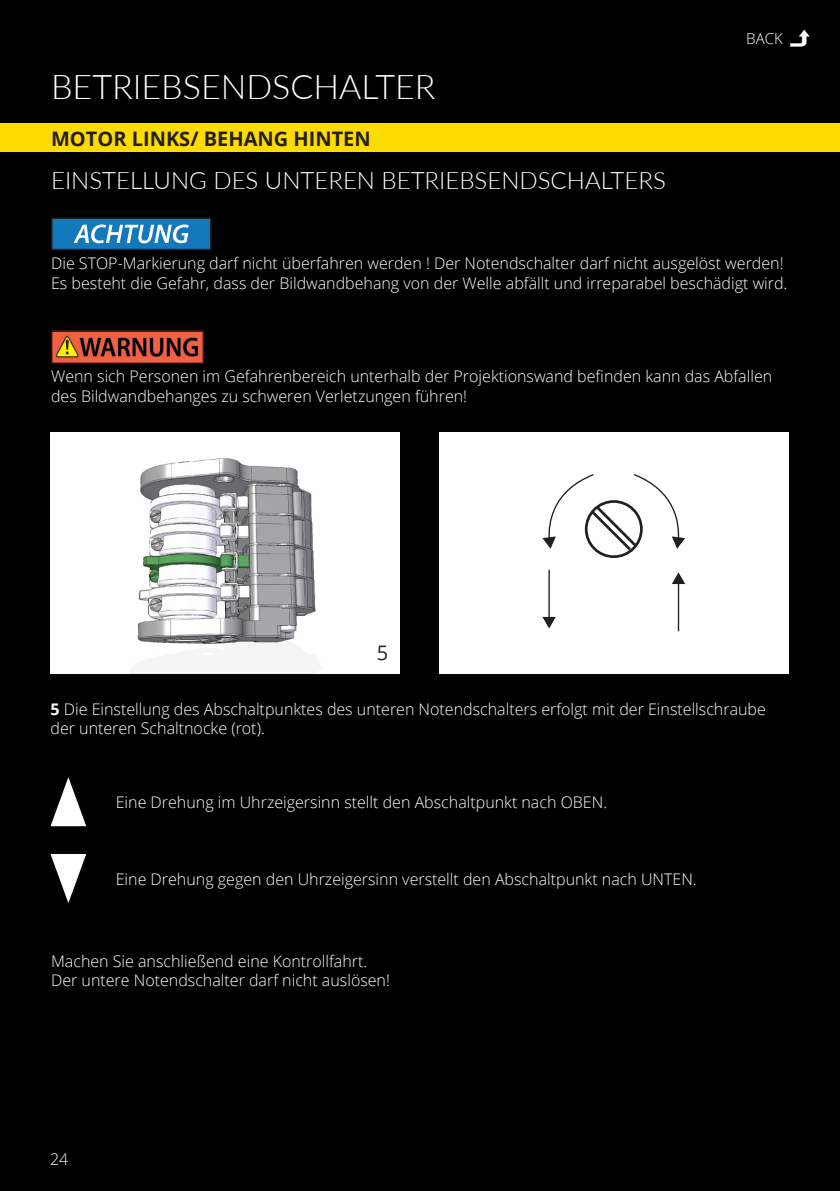
<style>
.page{position:relative;width:840px;height:1191px;background:#fff}
.page>*{position:absolute;margin:0;border:0;box-sizing:border-box;transform-origin:0 0}
.t1{font:300 34px "Lato";color:#fff}
.t2{font:300 24px "Lato";color:#fff}
.t3{font:700 20px "Open Sans";color:#231f20}
.t4{font:20px "Open Sans";color:#231f20}
.t5{font:300 16px/19.2px "Open Sans";color:#fff}
.t6{font:300 15px "Open Sans";color:#fff}
.s1{font-weight:700}
</style>
<div class="page">
<div style="left:0;top:0;width:839px;height:1191px;background:#000"></div>
<img style="left:50px;top:432px;width:349px;height:241px">
<div style="left:439px;top:432px;width:348px;height:241px;background:#fff"></div>
<svg style="left:542px;top:474px;width:142px;height:84px"></svg>
<hr style="left:548px;top:569px;width:1px;height:50px;background:#231f20">
<svg style="left:542px;top:617px;width:13px;height:11px"></svg>
<hr style="left:677px;top:582px;width:1px;height:49px;background:#231f20">
<svg style="left:672px;top:572px;width:12px;height:12px"></svg>
<div style="left:0;top:124px;width:839px;height:28px;background:#ffdc01"></div>
<img style="left:787px;top:28px;width:24px;height:20px">
<div style="left:52px;top:218px;width:158px;height:31px;background:#1378bc"></div>
<div style="left:51px;top:217px;width:160px;height:33px;border:1px solid #231f20"></div>
<svg style="left:73px;top:224px;width:116px;height:19px"></svg>
<img style="left:51px;top:330px;width:152px;height:33px">
<svg style="left:50px;top:777px;width:36px;height:49px"></svg>
<svg style="left:50px;top:854px;width:36px;height:49px"></svg>
<h1 class="t1" style="left:51px;top:64px;width:386px">BETRIEBSENDSCHALTER</h1>
<p class="t3" style="left:51px;top:124px;width:321px">MOTOR LINKS/ BEHANG HINTEN</p>
<h2 class="t2" style="left:51px;top:164px;width:616px">EINSTELLUNG DES UNTEREN BETRIEBSENDSCHALTERS</h2>
<p class="t6" style="left:745px;top:28px;width:38px">BACK</p>
<p class="t5" style="left:51px;top:254px;width:737px">Die STOP-Markierung darf nicht überfahren werden ! Der Notendschalter darf nicht ausgelöst werden!<br>Es besteht die Gefahr, dass der Bildwandbehang von der Welle abfällt und irreparabel beschädigt wird.</p>
<p class="t5" style="left:51px;top:366px;width:722px">Wenn sich Personen im Gefahrenbereich unterhalb der Projektionswand befinden kann das Abfallen des Bildwandbehanges zu schweren Verletzungen führen!</p>
<p class="t4" style="left:376px;top:639px;width:13px">5</p>
<p class="t5" style="left:50px;top:699px;width:716px"><span class="s1">5</span> Die Einstellung des Abschaltpunktes des unteren Notendschalters erfolgt mit der Einstellschraube der unteren Schaltnocke (rot).</p>
<p class="t5" style="left:116px;top:792px;width:492px">Eine Drehung im Uhrzeigersinn stellt den Abschaltpunkt nach OBEN.</p>
<p class="t5" style="left:116px;top:869px;width:582px">Eine Drehung gegen den Uhrzeigersinn verstellt den Abschaltpunkt nach UNTEN.</p>
<p class="t5" style="left:51px;top:950px;width:340px">Machen Sie anschließend eine Kontrollfahrt.<br>Der untere Notendschalter darf nicht auslösen!</p>
<p class="t5" style="left:50px;top:1149px;width:20px">24</p>
</div>
